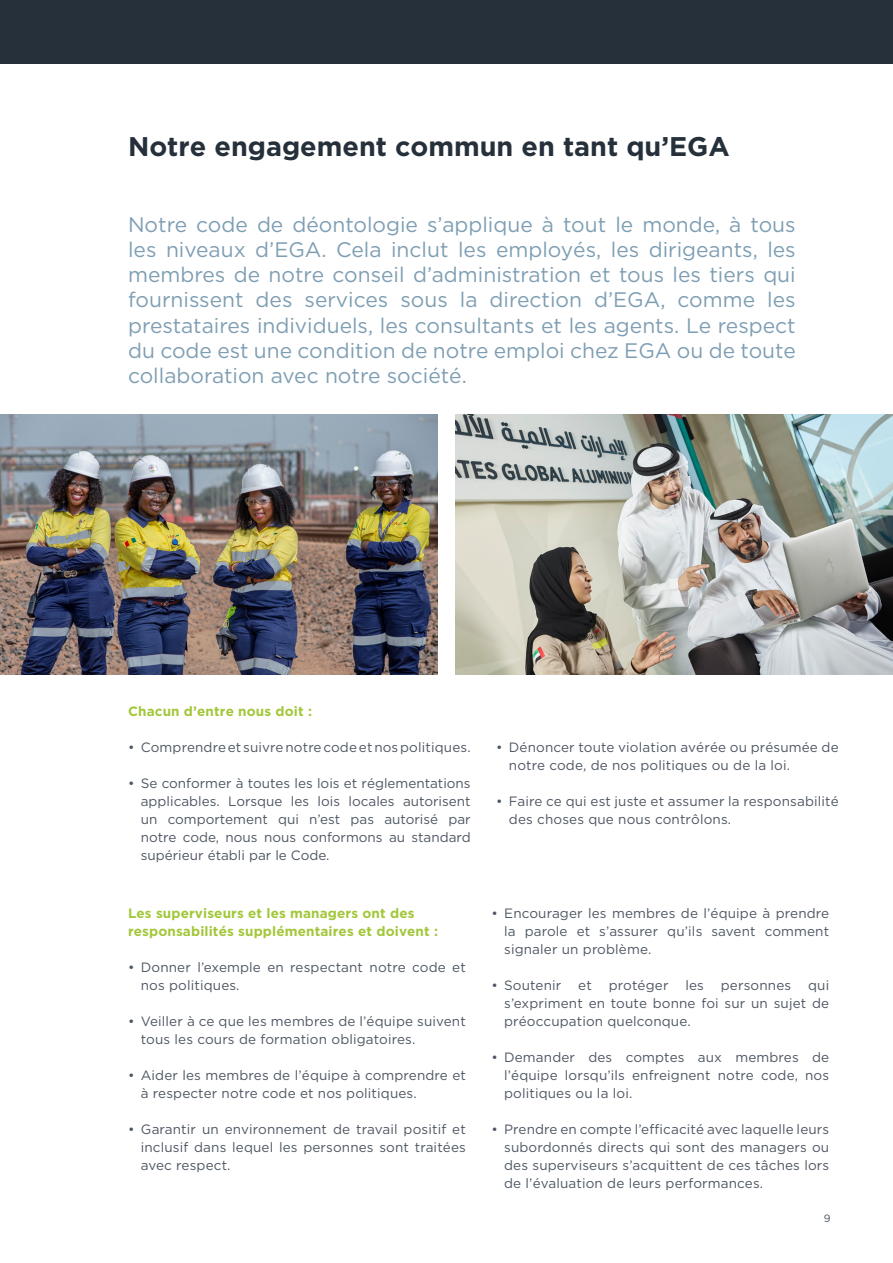
<style>
.page{position:relative;width:893px;height:1263px;background:#fff}
.page>*{position:absolute;margin:0;border:0;box-sizing:border-box;transform-origin:0 0}
.t1{font:700 27px "Gotham";color:#25303b}
.t2{font:21px/25.2px "Gotham";color:#7e9eb3;text-align:justify}
.t3{font:13.5px/18px "Gotham";letter-spacing:.01em;color:#4d5662;text-align:justify}
.t4{font:700 13.5px/18px "Gotham";letter-spacing:.01em;color:#a2c73a}
.t5{font:10.5px "Gotham";color:#4d5662}
</style>
<div class="page">
<img style="left:0;top:415px;width:438px;height:259px">
<img style="left:455px;top:415px;width:438px;height:259px">
<div style="left:0;top:0;width:893px;height:64px;background:#25303b"></div>
<h1 class="t1" style="left:128px;top:131px;width:603px">Notre engagement commun en tant qu’EGA</h1>
<p class="t2" style="left:128px;top:211px;width:669px">Notre code de déontologie s’applique à tout le monde, à tous les niveaux d’EGA. Cela inclut les employés, les dirigeants, les membres de notre conseil d’administration et tous les tiers qui fournissent des services sous la direction d’EGA, comme les prestataires individuels, les consultants et les agents. Le respect du code est une condition de notre emploi chez EGA ou de toute collaboration avec notre société.</p>
<p class="t4" style="left:128px;top:701px;width:185px">Chacun d’entre nous doit :</p>
<p class="t3" style="left:128px;top:737px;width:344px">• Comprendre et suivre notre code et nos politiques.</p>
<p class="t3" style="left:141px;top:773px;width:331px;text-indent:-13px">• Se conformer à toutes les lois et réglementations applicables. Lorsque les lois locales autorisent un comportement qui n’est pas autorisé par notre code, nous nous conformons au standard supérieur établi par le Code.</p>
<p class="t4" style="left:128px;top:904px;width:312px">Les superviseurs et les managers ont des responsabilités supplémentaires et doivent :</p>
<p class="t3" style="left:141px;top:958px;width:327px;text-indent:-13px">• Donner l’exemple en respectant notre code et nos politiques.</p>
<p class="t3" style="left:141px;top:1012px;width:327px;text-indent:-13px">• Veiller à ce que les membres de l’équipe suivent tous les cours de formation obligatoires.</p>
<p class="t3" style="left:141px;top:1066px;width:327px;text-indent:-13px">• Aider les membres de l’équipe à comprendre et à respecter notre code et nos politiques.</p>
<p class="t3" style="left:141px;top:1120px;width:327px;text-indent:-13px">• Garantir un environnement de travail positif et inclusif dans lequel les personnes sont traitées avec respect.</p>
<p class="t3" style="left:509px;top:737px;width:331px;text-indent:-13px">• Dénoncer toute violation avérée ou présumée de notre code, de nos politiques ou de la loi.</p>
<p class="t3" style="left:509px;top:791px;width:331px;text-indent:-13px">• Faire ce qui est juste et assumer la responsabilité des choses que nous contrôlons.</p>
<p class="t3" style="left:504px;top:904px;width:327px;text-indent:-13px">• Encourager les membres de l’équipe à prendre la parole et s’assurer qu’ils savent comment signaler un problème.</p>
<p class="t3" style="left:491px;top:976px;width:71px">• Soutenir</p>
<p class="t3" style="left:578px;top:976px;width:15px">et</p>
<p class="t3" style="left:609px;top:976px;width:61px">protéger</p>
<p class="t3" style="left:685px;top:976px;width:20px">les</p>
<p class="t3" style="left:721px;top:976px;width:72px">personnes</p>
<p class="t3" style="left:504px;top:976px;width:327px;text-indent:304px">qui s’expriment en toute bonne foi sur un sujet de préoccupation quelconque.</p>
<p class="t3" style="left:504px;top:1048px;width:327px;text-indent:-13px">• Demander des comptes aux membres de l’équipe lorsqu’ils enfreignent notre code, nos politiques ou la loi.</p>
<p class="t3" style="left:504px;top:1120px;width:327px;text-indent:-13px">• Prendre en compte l’efficacité avec laquelle leurs subordonnés directs qui sont des managers ou des superviseurs s’acquittent de ces tâches lors de l’évaluation de leurs performances.</p>
<p class="t5" style="left:824px;top:1213px;width:8px">9</p>
</div>
